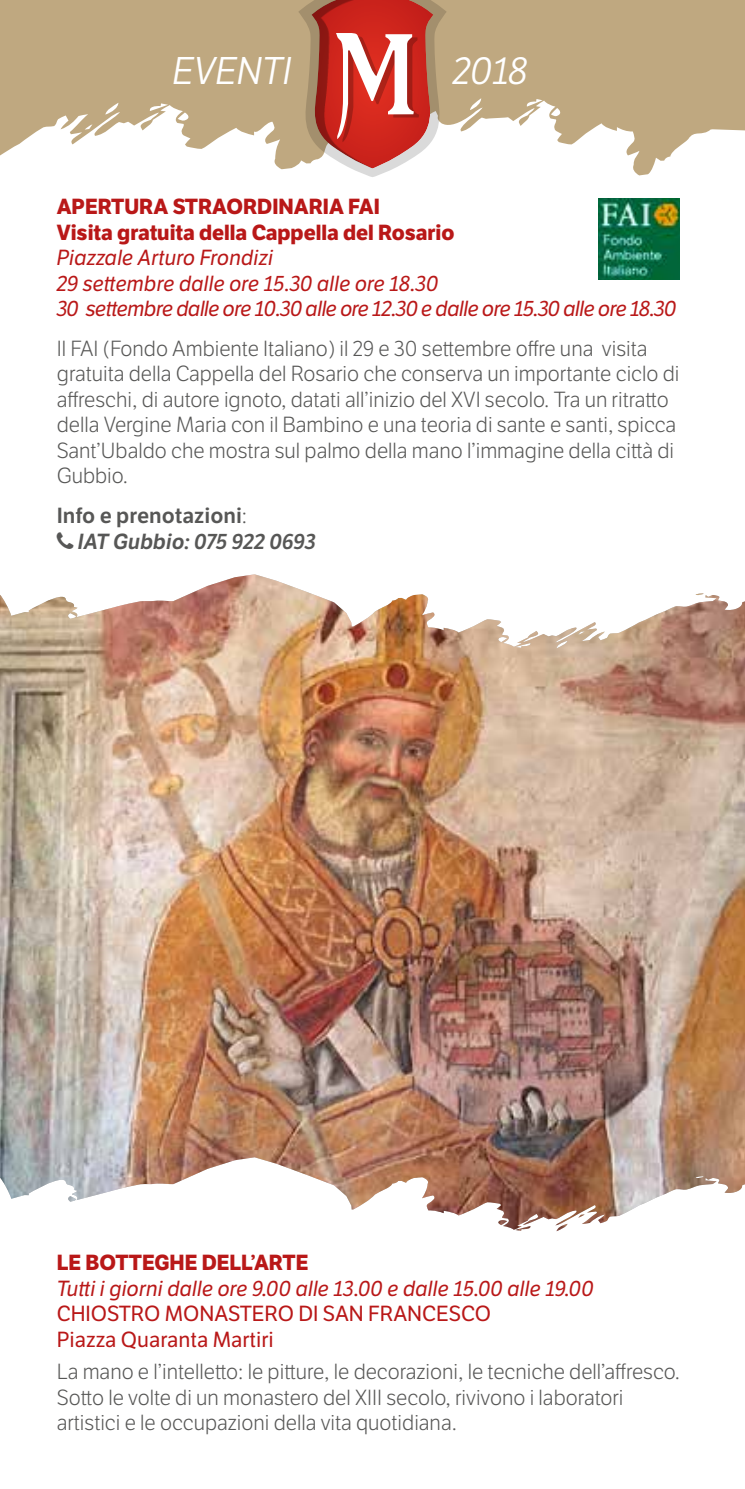
<style>
.page{position:relative;width:745px;height:1489px;background:#fff}
.page>*{position:absolute;margin:0;border:0;box-sizing:border-box;transform-origin:0 0}
.t1{font:italic 37.5px "LFT Etica";color:#fff}
.t2{font:300 21.25px/25.5px "LFT Etica";color:#575756}
.t3{font:italic 21.25px/25.5px "LFT Etica";letter-spacing:-.02em;color:#b91818}
.t4{font:700 21.25px/25.5px "LFT Etica";color:#b91818}
.t5{font:italic 21.25px "LFT Etica";color:#b91818}
.t6{font:21.25px/25.5px "LFT Etica";color:#b91818}
.t7{font:italic 600 21.25px/25.5px "LFT Etica";color:#575756}
.s1{font-style:normal}
.s2{font-weight:300;font-style:normal}
</style>
<div class="page">
<svg style="left:0;top:0;width:744px;height:175px;fill:#bfa880"></svg>
<svg style="left:298px;top:0;width:148px;height:177px"></svg>
<svg style="left:237px;top:574px;width:507px;height:657px"></svg>
<img style="left:0;top:577px;width:716px;height:652px">
<img style="left:598px;top:198px;width:81px;height:81px">
<h1 class="t1" style="left:172px;top:49px;width:121px">EVENTI</h1>
<h1 class="t1" style="left:452px;top:49px;width:77px">2018</h1>
<p class="t4" style="left:57px;top:194px;width:399px">APERTURA STRAORDINARIA FAI<br>Visita gratuita della Cappella del Rosario</p>
<p class="t3" style="left:57px;top:245px;width:621px">Piazzale Arturo Frondizi<br>29 settembre dalle ore 15.30 alle ore 18.30<br>30 settembre dalle ore 10.30 alle ore 12.30 e dalle ore 15.30 alle ore 18.30</p>
<p class="t2" style="left:57px;top:336px;width:624px">Il FAI (Fondo Ambiente Italiano) il 29 e 30 settembre offre una visita gratuita della Cappella del Rosario che conserva un importante ciclo di affreschi, di autore ignoto, datati all’inizio del XVI secolo. Tra un ritratto della Vergine Maria con il Bambino e una teoria di sante e santi, spicca Sant’Ubaldo che mostra sul palmo della mano l’immagine della città di Gubbio.</p>
<p class="t7" style="left:78px;top:503px;width:239px;text-indent:-21px"><span class="s1">Info e prenotazioni</span><span class="s2">:<br></span>IAT Gubbio: 075 922 0693</p>
<p class="t4" style="left:57px;top:1249px;width:253px">LE BOTTEGHE DELL’ARTE</p>
<p class="t5" style="left:57px;top:1275px;width:538px">Tutti i giorni dalle ore 9.00 alle 13.00 e dalle 15.00 alle 19.00</p>
<p class="t6" style="left:57px;top:1301px;width:435px">CHIOSTRO MONASTERO DI SAN FRANCESCO<br>Piazza Quaranta Martiri</p>
<p class="t2" style="left:57px;top:1359px;width:624px">La mano e l’intelletto: le pitture, le decorazioni, le tecniche dell’affresco.<br>Sotto le volte di un monastero del XIII secolo, rivivono i laboratori artistici e le occupazioni della vita quotidiana.</p>
</div>
